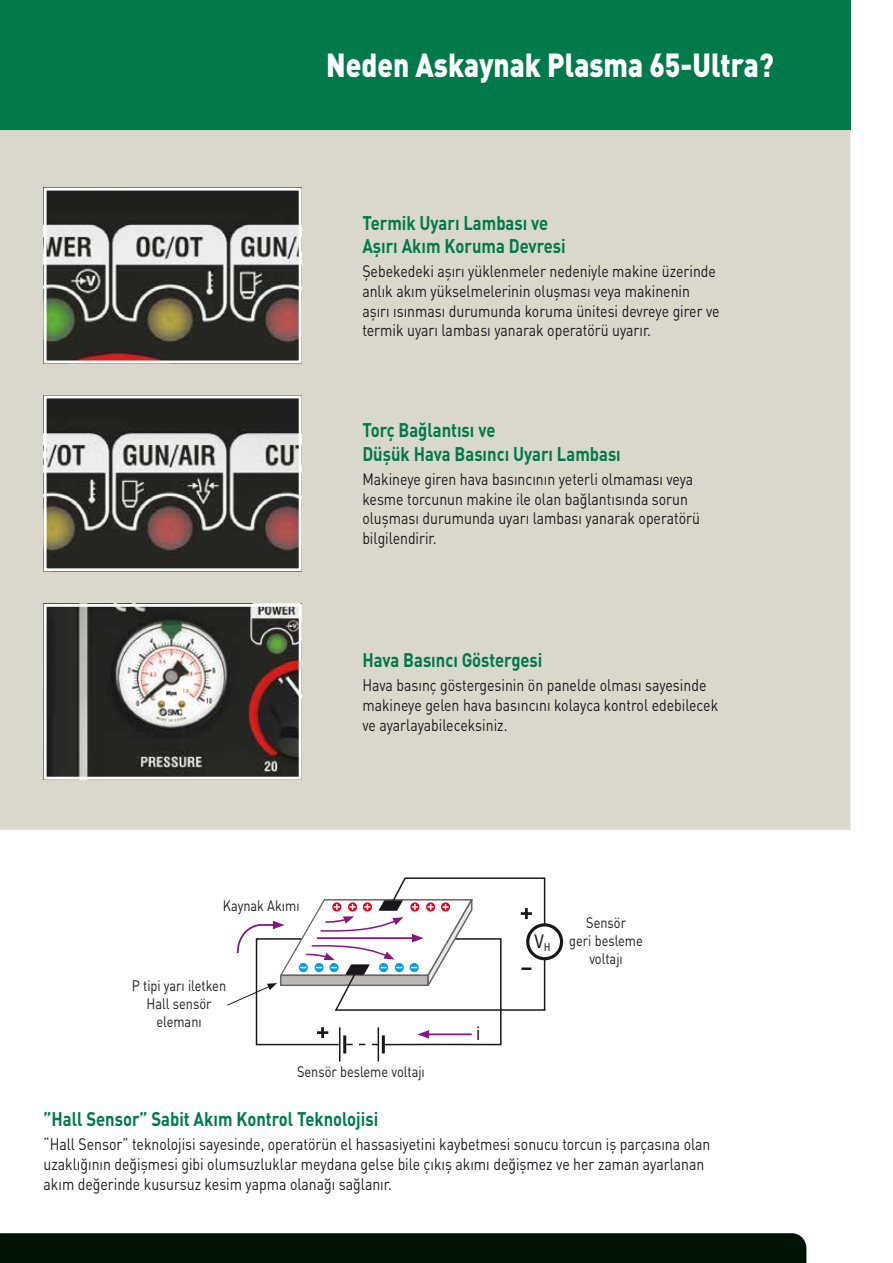
<style>
.page{position:relative;width:893px;height:1263px;background:#fff}
.page>*{position:absolute;margin:0;border:0;box-sizing:border-box;transform-origin:0 0}
.t1{font:900 33px "DIN Pro";color:#fff;scale:.85 1}
.t2{font:700 19.5px/23.4px "DIN Pro";color:#00794b;scale:.85 1}
.t3{font:18px "Swiss Condensed Tr";color:#1a171c}
.t4{font:16.5px/19.8px "DIN Pro";color:#1a171c;scale:.85 1}
.t5{font:15px/18px "DIN Pro";color:#1a171c;text-align:center;scale:.85 1}
</style>
<div class="page">
<div style="left:0;top:130px;width:850px;height:700px;background:#dad8cd"></div>
<div style="left:0;top:0;width:850px;height:130px;background:#00794b"></div>
<div style="left:0;top:1233px;width:806px;height:30px;background:#001508"></div>
<img style="left:48px;top:608px;width:250px;height:168px">
<img style="left:48px;top:399px;width:250px;height:168px">
<img style="left:48px;top:192px;width:250px;height:167px">
<hr style="left:339px;top:1027px;width:1px;height:34px;background:#1a171c">
<hr style="left:343px;top:1035px;width:3px;height:18px;background:#1a171c">
<hr style="left:378px;top:1027px;width:1px;height:34px;background:#1a171c">
<hr style="left:382px;top:1035px;width:3px;height:18px;background:#1a171c">
<svg style="left:528px;top:925px;width:34px;height:34px"></svg>
<div style="left:526px;top:923px;width:37px;height:37px;border:3px solid #1a171c;border-radius:50%"></div>
<div style="left:44px;top:188px;width:258px;height:175px;border:3px solid #fff"></div>
<div style="left:44px;top:395px;width:258px;height:176px;border:3px solid #fff"></div>
<div style="left:44px;top:604px;width:258px;height:176px;border:3px solid #fff"></div>
<svg style="left:227px;top:877px;width:319px;height:169px"></svg>
<h1 class="t1" style="left:326px;top:43px;width:528px">Neden Askaynak Plasma 65-Ultra?</h1>
<p class="t2" style="left:362px;top:210px;width:241px">Termik Uyarı Lambası ve<br>Aşırı Akım Koruma Devresi</p>
<p class="t4" style="left:362px;top:260px;width:422px">Şebekedeki aşırı yüklenmeler nedeniyle makine üzerinde anlık akım yükselmelerinin oluşması veya makinenin aşırı ısınması durumunda koruma ünitesi devreye girer ve termik uyarı lambası yanarak operatörü uyarır.</p>
<p class="t2" style="left:362px;top:418px;width:306px">Torç Bağlantısı ve<br>Düşük Hava Basıncı Uyarı Lambası</p>
<p class="t4" style="left:362px;top:468px;width:399px">Makineye giren hava basıncının yeterli olmaması veya kesme torcunun makine ile olan bağlantısında sorun oluşması durumunda uyarı lambası yanarak operatörü bilgilendirir.</p>
<p class="t2" style="left:362px;top:648px;width:213px">Hava Basıncı Göstergesi</p>
<p class="t4" style="left:362px;top:675px;width:420px">Hava basınç göstergesinin ön panelde olması sayesinde makineye gelen hava basıncını kolayca kontrol edebilecek ve ayarlayabileceksiniz.</p>
<p class="t5" style="left:223px;top:895px;width:92px">Kaynak Akımı</p>
<p class="t5" style="left:132px;top:975px;width:112px">P tipi yarı iletken<br>Hall sensör elemanı</p>
<p class="t3" style="left:476px;top:1022px;width:5px">i</p>
<p class="t3" style="left:535px;top:931px;width:17px">V<sub>H</sub></p>
<p class="t5" style="left:569px;top:913px;width:88px">Sensör<br>geri besleme voltajı</p>
<p class="t5" style="left:297px;top:1062px;width:152px">Sensör besleme voltajı</p>
<p class="t2" style="left:44px;top:1107px;width:395px">”Hall Sensor” Sabit Akım Kontrol Teknolojisi</p>
<p class="t4" style="left:44px;top:1134px;width:786px">“Hall Sensor” teknolojisi sayesinde, operatörün el hassasiyetini kaybetmesi sonucu torcun iş parçasına olan uzaklığının değişmesi gibi olumsuzluklar meydana gelse bile çıkış akımı değişmez ve her zaman ayarlanan akım değerinde kusursuz kesim yapma olanağı sağlanır.</p>
</div>
